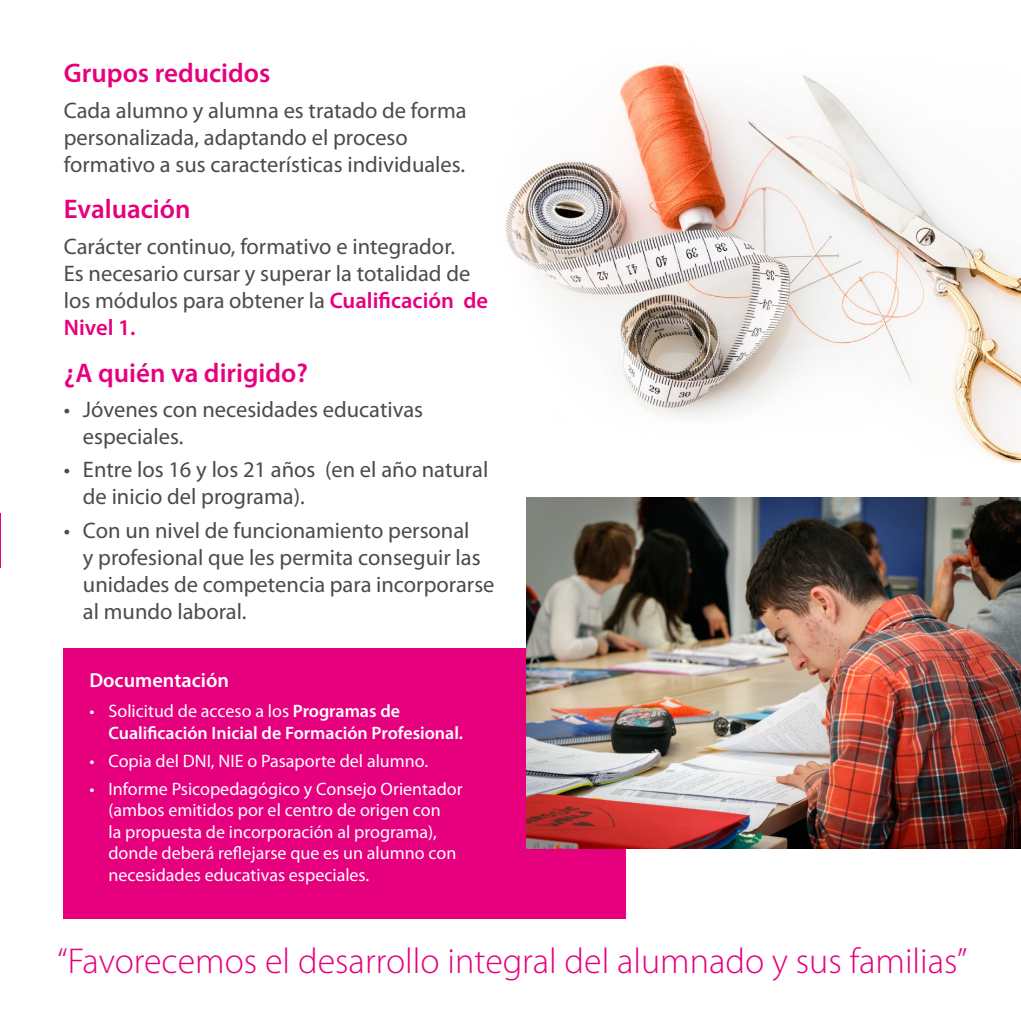
<style>
.page{position:relative;width:1021px;height:1021px;background:#fff}
.page>*{position:absolute;margin:0;border:0;box-sizing:border-box;transform-origin:0 0}
.t1{font:300 36px "Myriad Pro";color:#e6007e}
.t2{font:600 27px "Myriad Pro";color:#e6007e}
.t3{font:22.5px/27px "Myriad Pro";color:#4b4b4a}
.t4{font:600 20.25px "Myriad Pro";color:#fff}
.t5{font:18px/21.6px "Myriad Pro";color:#fff}
.t6{font:600 18px/21.6px "Myriad Pro";color:#fff}
.s1{font-weight:600;color:#e6007e}
.s2{font-weight:400}
</style>
<div class="page">
<div style="left:64px;top:648px;width:562px;height:270px;background:#e6007e"></div>
<hr style="left:0;top:513px;width:1px;height:54px;background:#e6007e">
<img style="left:505px;top:63px;width:515px;height:400px">
<img style="left:526px;top:497px;width:494px;height:351px">
<hr style="left:1020px;top:189px;width:1px;height:54px;background:#e6007e">
<p class="t2" style="left:64px;top:56px;width:208px">Grupos reducidos</p>
<p class="t3" style="left:64px;top:96px;width:404px">Cada alumno y alumna es tratado de forma personalizada, adaptando el proceso formativo a sus características individuales.</p>
<p class="t2" style="left:64px;top:192px;width:128px">Evaluación</p>
<p class="t3" style="left:64px;top:232px;width:426px">Carácter continuo, formativo e integrador.<br>Es necesario cursar y superar la totalidad de los módulos para obtener la <span class="s1">Cualificación de Nivel 1.</span></p>
<p class="t2" style="left:64px;top:355px;width:245px">¿A quién va dirigido?</p>
<p class="t3" style="left:83px;top:395px;width:342px;text-indent:-19px">• Jóvenes con necesidades educativas especiales.</p>
<p class="t3" style="left:83px;top:456px;width:407px;text-indent:-19px">• Entre los 16 y los 21 años (en el año natural de inicio del programa).</p>
<p class="t3" style="left:83px;top:516px;width:413px;text-indent:-19px">• Con un nivel de funcionamiento personal<br>y profesional que les permita conseguir las unidades de competencia para incorporarse al mundo laboral.</p>
<p class="t4" style="left:89px;top:667px;width:141px">Documentación</p>
<p class="t6" style="left:108px;top:699px;width:356px;text-indent:-19px"><span class="s2">• Solicitud de acceso a los</span> Programas de<br>Cualificación Inicial de Formación Profesional.</p>
<p class="t5" style="left:89px;top:749px;width:340px">• Copia del DNI, NIE o Pasaporte del alumno.</p>
<p class="t5" style="left:108px;top:777px;width:356px;text-indent:-19px">• Informe Psicopedagógico y Consejo Orientador (ambos emitidos por el centro de origen con<br>la propuesta de incorporación al programa), donde deberá reflejarse que es un alumno con necesidades educativas especiales.</p>
<h1 class="t1" style="left:57px;top:938px;width:911px">“Favorecemos el desarrollo integral del alumnado y sus familias”</h1>
</div>
